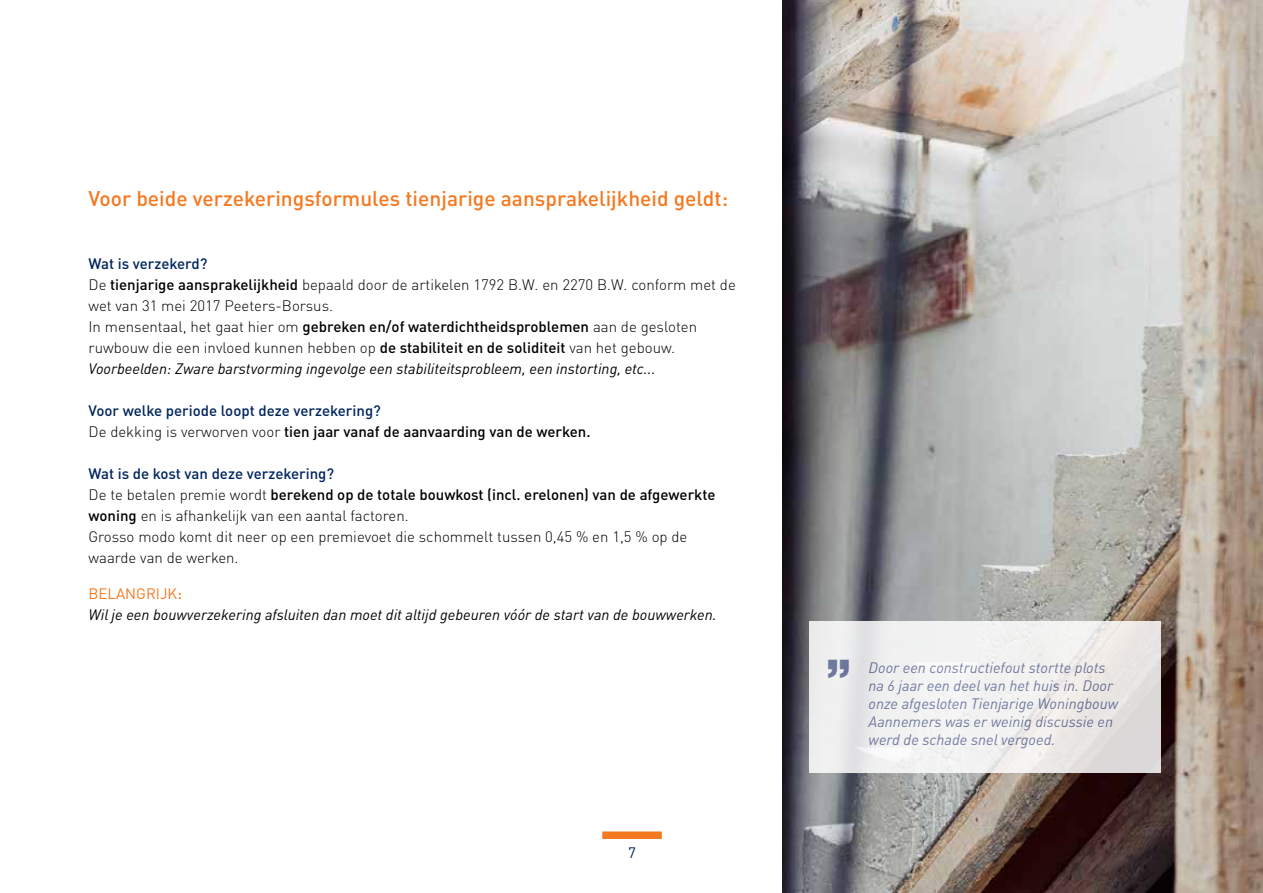
<style>
.page{position:relative;width:1263px;height:893px;background:#fff}
.page>*{position:absolute;margin:0;border:0;box-sizing:border-box;transform-origin:0 0}
.t1{font:900 48px "Helvetica Neue LT Pro";color:#67729e}
.t2{font:500 21px "DIN Pro";color:#f47920}
.t3{font:300 15px/21px "DIN Pro";color:#000}
.t4{font:italic 15px/18px "DIN Pro";color:#67729e}
.t5{font:500 15px/21px "DIN Pro";color:#000}
.t6{font:italic 15px/21px "DIN Pro";color:#000}
.t7{font:15px "DIN Pro";color:#00245d}
.s1{font-weight:500;color:#00245d}
.s2{font-weight:500}
.s3{font-weight:400;font-style:italic}
.s4{color:#00245d}
.s5{font-weight:300}
.s6{font-style:normal;color:#f47920}
.s7{font-weight:500;font-style:normal;color:#f47920}
</style>
<div class="page">
<div style="left:602px;top:831px;width:60px;height:8px;background:#f47920"></div>
<img style="left:782px;top:0;width:481px;height:893px">
<svg style="left:809px;top:622px;width:352px;height:151px;fill:#f0f0ef"></svg>
<h2 class="t2" style="left:89px;top:181px;width:641px">Voor beide verzekeringsformules tienjarige aansprakelijkheid geldt:</h2>
<p class="t3" style="left:89px;top:251px;width:649px"><span class="s1">Wat is verzekerd?<br></span>De <span class="s2">tienjarige aansprakelijkheid</span> bepaald door de artikelen 1792 B.W. en 2270 B.W. conform met de wet van 31 mei 2017 Peeters-Borsus.<br>In mensentaal, het gaat hier om <span class="s2">gebreken en/of waterdichtheidsproblemen</span> aan de gesloten ruwbouw die een invloed kunnen hebben op <span class="s2">de stabiliteit en de soliditeit</span> van het gebouw.<br><span class="s3">Voorbeelden: Zware barstvorming ingevolge een stabiliteitsprobleem, een instorting, etc...</span></p>
<p class="t5" style="left:89px;top:398px;width:504px"><span class="s4">Voor welke periode loopt deze verzekering?<br></span><span class="s5">De dekking is verworven voor</span> tien jaar vanaf de aanvaarding van de werken.</p>
<p class="t3" style="left:89px;top:461px;width:629px"><span class="s1">Wat is de kost van deze verzekering?<br></span>De te betalen premie wordt <span class="s2">berekend op de totale bouwkost (incl. erelonen) van de afgewerkte woning</span> en is afhankelijk van een aantal factoren.<br>Grosso modo komt dit neer op een premievoet die schommelt tussen 0,45 % en 1,5 % op de waarde van de werken.</p>
<p class="t6" style="left:89px;top:581px;width:630px"><span class="s6">BELANGRIJK</span><span class="s7">:<br></span>Wil je een bouwverzekering afsluiten dan moet dit altijd gebeuren vóór de start van de bouwwerken.</p>
<p class="t7" style="left:628px;top:841px;width:9px">7</p>
<h1 class="t1" style="left:826px;top:648px;width:26px">”</h1>
<p class="t4" style="left:868px;top:657px;width:251px">Door een constructiefout stortte plots na 6 jaar een deel van het huis in. Door onze afgesloten Tienjarige Woningbouw Aannemers was er weinig discussie en werd de schade snel vergoed.</p>
</div>
